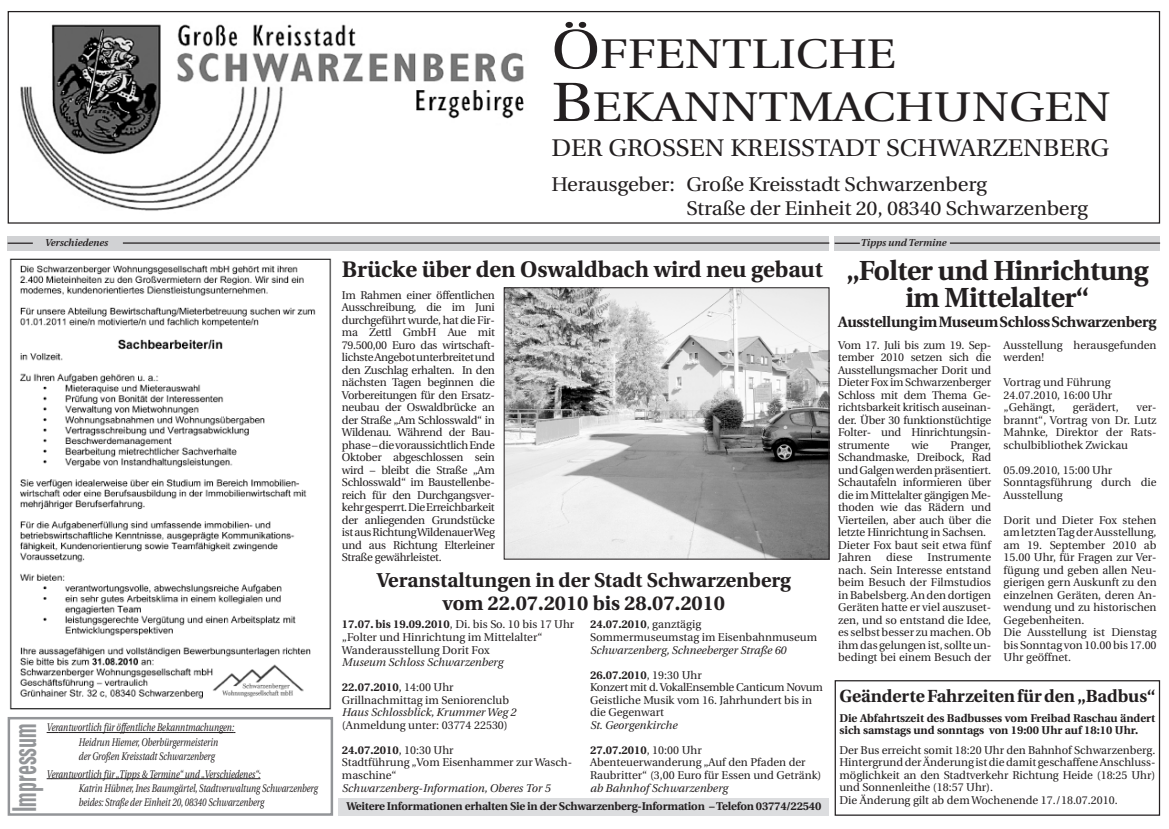
<style>
.page{position:relative;width:1169px;height:829px;background:#fff}
.page>*{position:absolute;margin:0;border:0;box-sizing:border-box;transform-origin:0 0}
.t1{font:41.25px/52.8px "Utopia";color:#231f20;scale:1.16 1}
.t2{font:700 condensed 32.88px "Univers";color:#939598;scale:.61 1}
.t3{font:700 27.5px "Utopia";letter-spacing:-.015em;color:#231f20}
.t4{font:24px "Utopia";color:#231f20;scale:1.05 1}
.t5{font:700 22.5px "Utopia";color:#231f20}
.t6{font:700 20px/22.5px "Utopia";color:#231f20;text-align:center}
.t7{font:19.75px/23.8px "Utopia";letter-spacing:-.01em;color:#231f20;scale:1.05 1}
.t8{font:700 17.5px "Utopia";color:#231f20}
.t9{font:700 15px "Utopia";letter-spacing:-.015em;color:#231f20}
.t10{font:11.25px/12.5px "Utopia";color:#231f20}
.t11{font:700 11.25px/12.5px "Utopia";letter-spacing:-.01em;color:#231f20}
.t12{font:italic 11.25px "Utopia";color:#231f20}
.t13{font:italic 11px/14.2px "Utopia";letter-spacing:-.005em;color:#231f20;scale:.75 1}
.t14{font:italic 600 10px "Utopia";color:#231f20}
.s1{font-size:55.12px}
.s2{font-size:27.5px}
.s3{font-weight:700}
</style>
<div class="page">
<img style="left:20px;top:24px;width:504px;height:187px">
<div style="left:8px;top:11px;width:1151px;height:212px;border:1px solid #231f20"></div>
<div style="left:8px;top:236px;width:821px;height:14px;background:#d1d2d4"></div>
<hr style="left:8px;top:242px;width:25px;height:2px;background:#231f20">
<hr style="left:123px;top:242px;width:706px;height:2px;background:#231f20">
<div style="left:834px;top:236px;width:325px;height:14px;background:#d1d2d4"></div>
<hr style="left:834px;top:242px;width:25px;height:2px;background:#231f20">
<hr style="left:949px;top:242px;width:210px;height:2px;background:#231f20">
<div style="left:834px;top:680px;width:325px;height:135px;border:1px solid #231f20"></div>
<img style="left:9px;top:258px;width:323px;height:451px">
<img style="left:505px;top:289px;width:322px;height:268px">
<div style="left:503px;top:287px;width:326px;height:272px;border:1px solid #231f20"></div>
<div style="left:338px;top:797px;width:491px;height:18px;background:#dcdddf"></div>
<div style="left:8px;top:716px;width:325px;height:99px;border:2px solid #939598"></div>
<svg style="left:47px;top:732px;width:38px;height:1px"></svg>
<hr style="left:85px;top:732px;width:77px;height:1px;background:#231f20">
<hr style="left:162px;top:732px;width:72px;height:1px;background:#231f20">
<svg style="left:47px;top:778px;width:38px;height:1px"></svg>
<hr style="left:85px;top:778px;width:31px;height:1px;background:#231f20">
<hr style="left:124px;top:778px;width:30px;height:1px;background:#231f20">
<hr style="left:153px;top:778px;width:48px;height:1px;background:#231f20">
<hr style="left:209px;top:778px;width:51px;height:1px;background:#231f20">
<h1 class="t1" style="left:551px;top:29px;width:483px"><span class="s1">Ö</span>FFENTLICHE<br><span class="s1">B</span>EKANNTMACHUNGEN</h1>
<h3 class="t4" style="left:551px;top:135px;width:532px">DER GROSSEN KREISSTADT SCHWARZENBERG</h3>
<h3 class="t7" style="left:686px;top:173px;width:384px;text-indent:-135px">Herausgeber: Große Kreisstadt Schwarzenberg<br>Straße der Einheit 20, 08340 Schwarzenberg</h3>
<p class="t14" style="left:45px;top:237px;width:65px">Verschiedenes</p>
<p class="t14" style="left:860px;top:237px;width:87px">Tipps und Termine</p>
<p class="t13" style="left:78px;top:720px;width:209px;text-indent:-32px">Verantwortlich für öffentliche Bekanntmachungen:<br>Heidrun Hiemer, Oberbürgermeisterin<br>der Großen Kreisstadt Schwarzenberg</p>
<p class="t13" style="left:78px;top:766px;width:320px;text-indent:-32px">Verantwortlich für „Tipps &amp; Termine“ und „Verschiedenes“:<br>Katrin Hübner, Ines Baumgärtel, Stadtverwaltung Schwarzenberg beides: Straße der Einheit 20, 08340 Schwarzenberg</p>
<h2 class="t2" style="left:4px;top:812px;width:147px;rotate:-90deg">Impressum</h2>
<h3 class="t5" style="left:342px;top:256px;width:807px">Brücke über den Oswaldbach wird neu gebaut <span class="s2">„Folter und Hinrichtung</span></h3>
<h3 class="t3" style="left:905px;top:282px;width:185px">im Mittelalter“</h3>
<h3 class="t9" style="left:838px;top:313px;width:320px">AusstellungimMuseumSchlossSchwarzenberg</h3>
<p class="t10" style="left:342px;top:289px;width:154px;text-align:justify">Im Rahmen einer öffentlichen Ausschreibung, die im Juni durchgeführt wurde, hat die Fir&shy;ma Zettl GmbH Aue mit 79.500,00 Euro das wirtschaft&shy;lichsteAngebotunterbreitetund den Zuschlag erhalten. In den nächsten Tagen beginnen die Vorbereitungen für den Ersatz&shy;neubau der Oswaldbrücke an der Straße „Am Schlosswald“ in Wildenau. Während der Bau&shy;phase–dievoraussichtlichEnde Oktober abgeschlossen sein wird – bleibt die Straße „Am Schlosswald“ im Baustellenbe&shy;reich für den Durchgangsver&shy;kehrgesperrt.DieErreichbarkeit der anliegenden Grundstücke istausRichtungWildenauerWeg und aus Richtung Elterleiner Straße gewährleistet.</p>
<p class="t10" style="left:838px;top:339px;width:154px;text-align:justify">Vom 17. Juli bis zum 19. Sep&shy;tember 2010 setzen sich die Ausstellungsmacher Dorit und Dieter Fox im Schwarzenberger Schloss mit dem Thema Ge&shy;richtsbarkeit kritisch auseinan&shy;der. Über 30 funktionstüchtige Folter- und Hinrichtungsin&shy;strumente</p>
<p class="t10" style="left:1003px;top:339px;width:154px">Ausstellung herausgefunden werden!</p>
<p class="t10" style="left:1003px;top:376px;width:110px">Vortrag und Führung<br>24.07.2010, 16:00 Uhr „Gehängt,</p>
<p class="t10" style="left:1072px;top:401px;width:47px">gerädert,</p>
<p class="t10" style="left:1003px;top:401px;width:154px;text-align:justify;text-indent:133px">ver&shy;brannt“, Vortrag von Dr. Lutz Mahnke, Direktor der Rats&shy;schulbibliothek Zwickau</p>
<p class="t10" style="left:1003px;top:464px;width:154px">05.09.2010, 15:00 Uhr<br>Sonntagsführung durch die<br>Ausstellung</p>
<p class="t10" style="left:1003px;top:514px;width:154px">Dorit und Dieter Fox stehen am letzten Tag der Ausstellung, am 19. September 2010 ab<br>15.00 Uhr, für Fragen zur Ver&shy;fügung und geben allen Neu&shy;gierigen gern Auskunft zu den einzelnen Geräten, deren An&shy;wendung und zu historischen<br>Gegebenheiten.<br>Die Ausstellung ist Dienstag bis Sonntag von 10.00 bis 17.00<br>Uhr geöffnet.</p>
<p class="t10" style="left:911px;top:439px;width:19px">wie</p>
<p class="t10" style="left:838px;top:439px;width:154px;text-indent:112px">Pranger,<br>Schandmaske, Dreibock, Rad undGalgenwerdenpräsentiert.<br>Schautafeln informieren über die im Mittelalter gängigen Me&shy;thoden wie das Rädern und<br>Vierteilen, aber auch über die letzte Hinrichtung in Sachsen.<br>Dieter Fox baut seit etwa fünf<br>Jahren</p>
<p class="t10" style="left:886px;top:551px;width:28px">diese</p>
<p class="t10" style="left:838px;top:551px;width:154px;text-align:justify;text-indent:89px">Instrumente nach. Sein Interesse entstand beim Besuch der Filmstudios inBabelsberg. An den dortigen Geräten hatte er viel auszuset&shy;zen, und so entstand die Idee, es selbst besser zu machen. Ob ihm das gelungen ist, sollte un&shy;bedingt bei einem Besuch der</p>
<h3 class="t6" style="left:376px;top:569px;width:415px">Veranstaltungen in der Stadt Schwarzenberg vom 22.07.2010 bis 28.07.2010</h3>
<p class="t10" style="left:342px;top:618px;width:234px"><span class="s3">17.07. bis 19.09.2010</span>, Di. bis So. 10 bis 17 Uhr „Folter und Hinrichtung im Mittelalter“<br>Wanderausstellung Dorit Fox</p>
<p class="t12" style="left:342px;top:656px;width:162px">Museum Schloss Schwarzenberg</p>
<p class="t10" style="left:342px;top:681px;width:168px"><span class="s3">22.07.2010</span>, 14:00 Uhr<br>Grillnachmittag im Seniorenclub</p>
<p class="t12" style="left:342px;top:706px;width:176px">Haus Schlossblick, Krummer Weg 2</p>
<p class="t10" style="left:342px;top:718px;width:167px">(Anmeldung unter: 03774 22530)</p>
<p class="t10" style="left:342px;top:744px;width:232px"><span class="s3">24.07.2010</span>, 10:30 Uhr<br>Stadtführung „Vom Eisenhammer zur Wasch&shy;maschine“</p>
<p class="t12" style="left:342px;top:781px;width:210px">Schwarzenberg-Information, Oberes Tor 5</p>
<p class="t10" style="left:590px;top:618px;width:228px"><span class="s3">24.07.2010</span>, ganztägig<br>Sommermuseumstag im Eisenbahnmuseum</p>
<p class="t12" style="left:590px;top:643px;width:198px">Schwarzenberg, Schneeberger Straße 60</p>
<p class="t10" style="left:590px;top:668px;width:234px"><span class="s3">26.07.2010</span>, 19:30 Uhr<br>Konzert mit d.VokalEnsemble Canticum Novum<br>Geistliche Musik vom 16. Jahrhundert bis in die Gegenwart</p>
<p class="t12" style="left:590px;top:718px;width:88px">St. Georgenkirche</p>
<p class="t10" style="left:590px;top:744px;width:233px"><span class="s3">27.07.2010</span>, 10:00 Uhr<br>Abenteuerwanderung „Auf den Pfaden der<br>Raubritter“ (3,00 Euro für Essen und Getränk)</p>
<p class="t12" style="left:590px;top:781px;width:139px">ab Bahnhof Schwarzenberg</p>
<h3 class="t8" style="left:839px;top:686px;width:317px">Geänderte Fahrzeiten für den „Badbus“</h3>
<p class="t11" style="left:839px;top:711px;width:317px">Die Abfahrtszeit des Badbusses vom Freibad Raschau ändert sich samstags und sonntags von 19:00 Uhr auf 18:10 Uhr.</p>
<p class="t10" style="left:839px;top:744px;width:317px">Der Bus erreicht somit 18:20 Uhr den Bahnhof Schwarzenberg.<br>Hintergrund der Änderung ist die damit geschaffene Anschluss&shy;möglichkeit an den Stadtverkehr Richtung Heide (18:25 Uhr) und Sonnenleithe (18:57 Uhr).<br>Die Änderung gilt ab dem Wochenende 17./18.07.2010.</p>
<p class="t11" style="left:346px;top:799px;width:476px">Weitere Informationen erhalten Sie in der Schwarzenberg-Information –Telefon 03774/22540</p>
</div>
